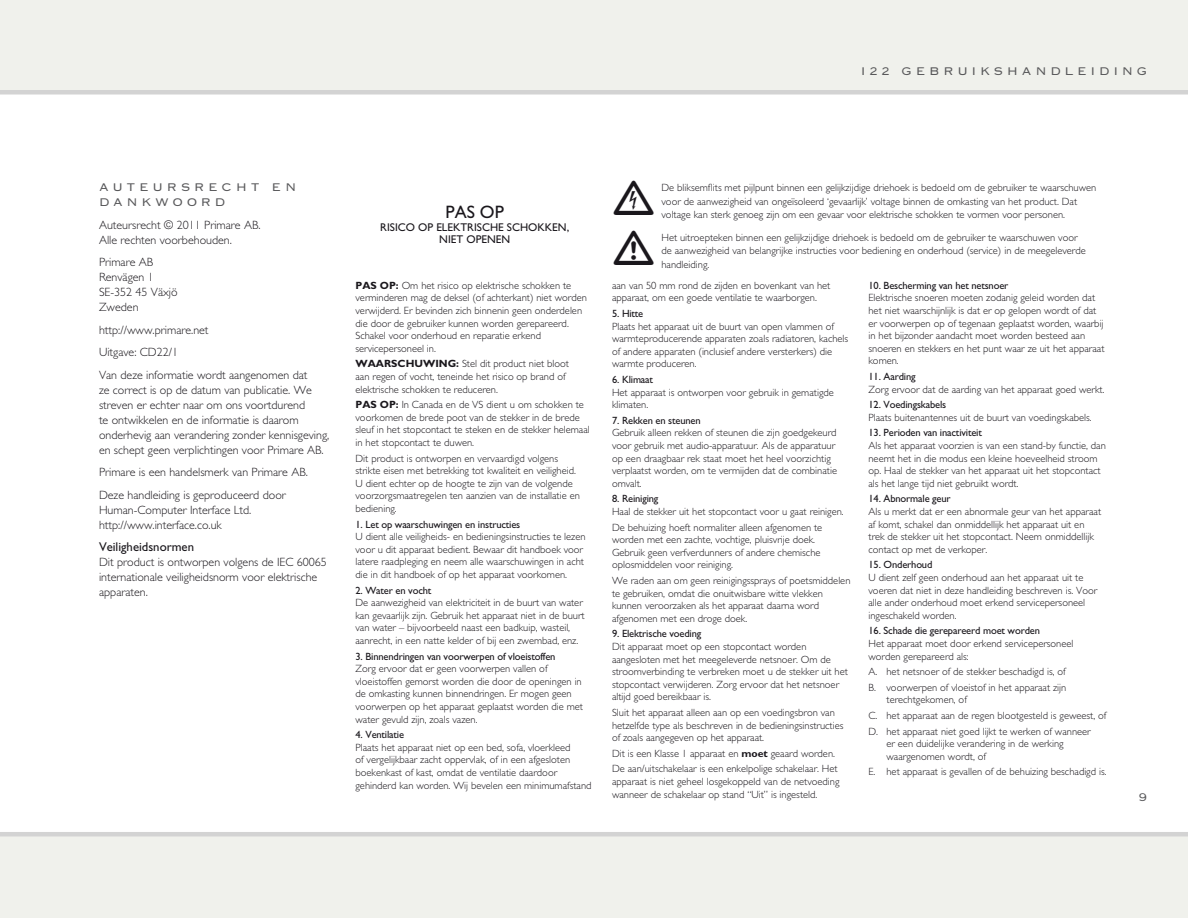
<style>
.page{position:relative;width:1188px;height:918px;background:#fff}
.page>*{position:absolute;margin:0;border:0;box-sizing:border-box;transform-origin:0 0}
.t1{font:18px "Gill Sans";color:#1a171c}
.t2{font:14.7px "Lindgrensans";letter-spacing:.25em;color:#58585a}
.t3{font:12.75px "Gill Sans";color:#1a171c}
.t4{font:300 12px/15px "Gill Sans";color:#1a171c}
.t5{font:11.25px/12.8px "Gill Sans";color:#1a171c;text-align:center}
.t6{font:300 10.5px/12.6px "Gill Sans";color:#1a171c}
.t7{font:10.5px "Gill Sans";letter-spacing:-.015em;color:#1a171c}
.s1{font-weight:700}
</style>
<div class="page">
<div style="left:0;top:0;width:1188px;height:94px;background:#f0f1ec"></div>
<div style="left:0;top:832px;width:1188px;height:86px;background:#f0f1ec"></div>
<h2 class="t2" style="left:861px;top:63px;width:288px">I22 GEBRUIKSHANDLEIDING</h2>
<h2 class="t2" style="left:99px;top:180px;width:28px">Auteursrecht</h2>
<h2 class="t2" style="left:272px;top:180px;width:12px">en</h2>
<h2 class="t2" style="left:99px;top:195px;width:15px">dankwoord</h2>
<p class="t4" style="left:99px;top:217px;width:163px">Auteursrecht © 2011 Primare AB.<br>Alle rechten voorbehouden.</p>
<p class="t4" style="left:99px;top:255px;width:80px">Primare AB<br>Renvägen 1<br>SE-352 45 Växjö<br>Zweden</p>
<p class="t4" style="left:99px;top:318px;width:210px;line-height:22.5px">http://www.primare.net<br>Uitgave: CD22/1<br>Van deze informatie wordt aangenomen dat</p>
<p class="t4" style="left:99px;top:382px;width:232px">ze correct is op de datum van publicatie. We streven er echter naar om ons voortdurend<br>te ontwikkelen en de informatie is daarom onderhevig aan verandering zonder kennisgeving, en schept geen verplichtingen voor Primare AB.</p>
<p class="t4" style="left:99px;top:461px;width:210px;line-height:22.5px">Primare is een handelsmerk van Primare AB.<br>Deze handleiding is geproduceerd door</p>
<p class="t4" style="left:99px;top:502px;width:154px">Human-Computer Interface Ltd. http://www.interface.co.uk</p>
<p class="t3" style="left:99px;top:539px;width:97px">Veiligheidsnormen</p>
<p class="t4" style="left:99px;top:555px;width:229px">Dit product is ontworpen volgens de IEC 60065 internationale veiligheidsnorm voor elektrische apparaten.</p>
<h1 class="t1" style="left:446px;top:201px;width:60px">PAS OP</h1>
<p class="t5" style="left:380px;top:220px;width:190px">RISICO OP ELEKTRISCHE SCHOKKEN,<br>NIET OPENEN</p>
<p class="t6" style="left:356px;top:279px;width:233px"><span class="s1">PAS OP:</span> Om het risico op elektrische schokken te verminderen mag de deksel (of achterkant) niet worden verwijderd. Er bevinden zich binnenin geen onderdelen die door de gebruiker kunnen worden gerepareerd.<br>Schakel voor onderhoud en reparatie erkend servicepersoneel in.</p>
<p class="t6" style="left:356px;top:358px;width:215px"><span class="s1">WAARSCHUWING:</span> Stel dit product niet bloot aan regen of vocht, teneinde het risico op brand of elektrische schokken te reduceren.</p>
<p class="t6" style="left:356px;top:398px;width:236px"><span class="s1">PAS OP:</span> In Canada en de VS dient u om schokken te voorkomen de brede poot van de stekker in de brede sleuf in het stopcontact te steken en de stekker helemaal in het stopcontact te duwen.</p>
<p class="t6" style="left:356px;top:452px;width:226px">Dit product is ontworpen en vervaardigd volgens strikte eisen met betrekking tot kwaliteit en veiligheid.<br>U dient echter op de hoogte te zijn van de volgende voorzorgsmaatregelen ten aanzien van de installatie en bediening.</p>
<p class="t7" style="left:356px;top:518px;width:166px">1. Let op waarschuwingen en instructies</p>
<p class="t6" style="left:356px;top:530px;width:232px">U dient alle veiligheids- en bedieningsinstructies te lezen voor u dit apparaat bedient. Bewaar dit handboek voor latere raadpleging en neem alle waarschuwingen in acht die in dit handboek of op het apparaat voorkomen.</p>
<p class="t7" style="left:356px;top:584px;width:77px">2. Water en vocht</p>
<p class="t6" style="left:356px;top:596px;width:231px">De aanwezigheid van elektriciteit in de buurt van water kan gevaarlijk zijn. Gebruik het apparaat niet in de buurt van water – bijvoorbeeld naast een badkuip, wasteil, aanrecht, in een natte kelder of bij een zwembad, enz.</p>
<p class="t7" style="left:356px;top:650px;width:201px">3. Binnendringen van voorwerpen of vloeistoffen</p>
<p class="t6" style="left:356px;top:662px;width:229px">Zorg ervoor dat er geen voorwerpen vallen of vloeistoffen gemorst worden die door de openingen in de omkasting kunnen binnendringen. Er mogen geen voorwerpen op het apparaat geplaatst worden die met water gevuld zijn, zoals vazen.</p>
<p class="t7" style="left:356px;top:729px;width:50px">4. Ventilatie</p>
<p class="t6" style="left:356px;top:741px;width:238px">Plaats het apparaat niet op een bed, sofa, vloerkleed<br>of vergelijkbaar zacht oppervlak, of in een afgesloten boekenkast of kast, omdat de ventilatie daardoor gehinderd kan worden. Wij bevelen een minimumafstand</p>
<p class="t6" style="left:662px;top:181px;width:436px;line-height:13.5px">De bliksemflits met pijlpunt binnen een gelijkzijdige driehoek is bedoeld om de gebruiker te waarschuwen voor de aanwezigheid van ongeïsoleerd ‘gevaarlijk’ voltage binnen de omkasting van het product. Dat voltage kan sterk genoeg zijn om een gevaar voor elektrische schokken te vormen voor personen.</p>
<p class="t6" style="left:662px;top:231px;width:426px;line-height:13.5px">Het uitroepteken binnen een gelijkzijdige driehoek is bedoeld om de gebruiker te waarschuwen voor de aanwezigheid van belangrijke instructies voor bediening en onderhoud (service) in de meegeleverde handleiding.</p>
<p class="t6" style="left:612px;top:279px;width:220px">aan van 50 mm rond de zijden en bovenkant van het apparaat, om een goede ventilatie te waarborgen.</p>
<p class="t7" style="left:612px;top:307px;width:33px">5. Hitte</p>
<p class="t6" style="left:612px;top:320px;width:238px">Plaats het apparaat uit de buurt van open vlammen of warmteproducerende apparaten zoals radiatoren, kachels of andere apparaten (inclusief andere versterkers) die warmte produceren.</p>
<p class="t7" style="left:612px;top:373px;width:43px">6. Klimaat</p>
<p class="t6" style="left:612px;top:386px;width:223px">Het apparaat is ontworpen voor gebruik in gematigde klimaten.</p>
<p class="t7" style="left:612px;top:414px;width:90px">7. Rekken en steunen</p>
<p class="t6" style="left:612px;top:427px;width:227px">Gebruik alleen rekken of steunen die zijn goedgekeurd voor gebruik met audio-apparatuur. Als de apparatuur op een draagbaar rek staat moet het heel voorzichtig verplaatst worden, om te vermijden dat de combinatie omvalt.</p>
<p class="t7" style="left:612px;top:493px;width:48px">8. Reiniging</p>
<p class="t6" style="left:612px;top:504px;width:233px;line-height:15.6px">Haal de stekker uit het stopcontact voor u gaat reinigen.<br>De behuizing hoeft normaliter alleen afgenomen te</p>
<p class="t6" style="left:612px;top:533px;width:210px">worden met een zachte, vochtige, pluisvrije doek.<br>Gebruik geen verfverdunners of andere chemische oplosmiddelen voor reiniging.</p>
<p class="t6" style="left:612px;top:574px;width:240px">We raden aan om geen reinigingssprays of poetsmiddelen te gebruiken, omdat die onuitwisbare witte vlekken kunnen veroorzaken als het apparaat daarna word afgenomen met een droge doek.</p>
<p class="t7" style="left:612px;top:628px;width:91px">9. Elektrische voeding</p>
<p class="t6" style="left:612px;top:640px;width:237px">Dit apparaat moet op een stopcontact worden aangesloten met het meegeleverde netsnoer. Om de stroomverbinding te verbreken moet u de stekker uit het stopcontact verwijderen. Zorg ervoor dat het netsnoer altijd goed bereikbaar is.</p>
<p class="t6" style="left:612px;top:706px;width:233px">Sluit het apparaat alleen aan op een voedingsbron van hetzelfde type als beschreven in de bedieningsinstructies of zoals aangegeven op het apparaat.</p>
<p class="t6" style="left:612px;top:746px;width:227px;line-height:15.6px">Dit is een Klasse 1 apparaat en <span class="s1">moet</span> geaard worden.<br>De aan/uitschakelaar is een enkelpolige schakelaar. Het</p>
<p class="t6" style="left:612px;top:775px;width:229px">apparaat is niet geheel losgekoppeld van de netvoeding wanneer de schakelaar op stand “Uit” is ingesteld.</p>
<p class="t7" style="left:869px;top:279px;width:141px">10. Bescherming van het netsnoer</p>
<p class="t6" style="left:869px;top:292px;width:238px">Elektrische snoeren moeten zodanig geleid worden dat het niet waarschijnlijk is dat er op gelopen wordt of dat er voorwerpen op of tegenaan geplaatst worden, waarbij in het bijzonder aandacht moet worden besteed aan snoeren en stekkers en het punt waar ze uit het apparaat komen.</p>
<p class="t7" style="left:869px;top:370px;width:49px">11. Aarding</p>
<p class="t6" style="left:869px;top:383px;width:238px">Zorg ervoor dat de aarding van het apparaat goed werkt.</p>
<p class="t7" style="left:869px;top:399px;width:79px">12. Voedingskabels</p>
<p class="t6" style="left:869px;top:411px;width:225px">Plaats buitenantennes uit de buurt van voedingskabels.</p>
<p class="t7" style="left:869px;top:427px;width:115px">13. Perioden van inactiviteit</p>
<p class="t6" style="left:869px;top:439px;width:239px">Als het apparaat voorzien is van een stand-by functie, dan neemt het in die modus een kleine hoeveelheid stroom op. Haal de stekker van het apparaat uit het stopcontact als het lange tijd niet gebruikt wordt.</p>
<p class="t7" style="left:869px;top:493px;width:84px">14. Abnormale geur</p>
<p class="t6" style="left:869px;top:505px;width:234px">Als u merkt dat er een abnormale geur van het apparaat af komt, schakel dan onmiddellijk het apparaat uit en trek de stekker uit het stopcontact. Neem onmiddellijk contact op met de verkoper.</p>
<p class="t7" style="left:869px;top:559px;width:65px">15. Onderhoud</p>
<p class="t6" style="left:869px;top:571px;width:230px">U dient zelf geen onderhoud aan het apparaat uit te voeren dat niet in deze handleiding beschreven is. Voor alle ander onderhoud moet erkend servicepersoneel ingeschakeld worden.</p>
<p class="t7" style="left:869px;top:625px;width:173px">16. Schade die gerepareerd moet worden</p>
<p class="t6" style="left:869px;top:637px;width:206px">Het apparaat moet door erkend servicepersoneel worden gerepareerd als:</p>
<p class="t6" style="left:869px;top:664px;width:199px;line-height:15.6px">A. het netsnoer of de stekker beschadigd is, of<br>B. voorwerpen of vloeistof in het apparaat zijn</p>
<p class="t6" style="left:869px;top:692px;width:239px;line-height:15.6px;text-indent:18px">terechtgekomen, of<br>C. het apparaat aan de regen blootgesteld is geweest, of<br>D. het apparaat niet goed lijkt te werken of wanneer</p>
<p class="t6" style="left:887px;top:737px;width:179px">er een duidelijke verandering in de werking waargenomen wordt, of</p>
<p class="t6" style="left:869px;top:766px;width:240px">E. het apparaat is gevallen of de behuizing beschadigd is.</p>
<h2 class="t2" style="left:1139px;top:790px;width:10px">9</h2>
</div>
